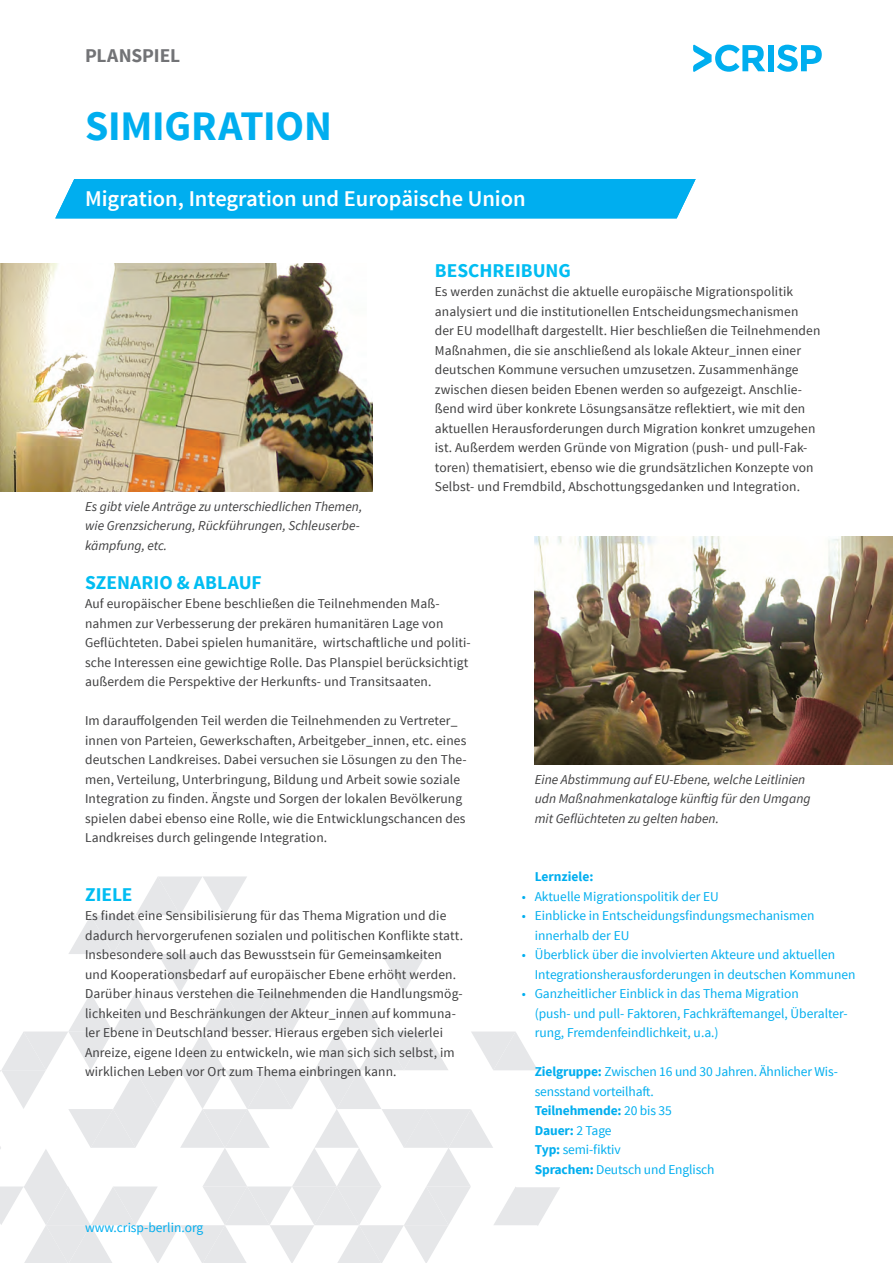
<style>
.page{position:relative;width:893px;height:1263px;background:#fff}
.page>*{position:absolute;margin:0;border:0;box-sizing:border-box;transform-origin:0 0}
.t1{font:700 42px "Source Sans Pro";letter-spacing:-.005em;color:#00aeef}
.t2{font:600 22.5px "Source Sans Pro";color:#fff}
.t3{font:700 19.5px "Source Sans Pro";color:#01bdf2}
.t4{font:700 19.5px "Source Sans Pro";color:#727376}
.t5{font:13.5px/19.5px "Source Sans Pro";letter-spacing:.01em;color:#3e3e3f}
.t6{font:13.5px/19.5px "Source Sans Pro";color:#00aeef}
.t7{font:italic 13.5px/19.5px "Source Sans Pro";color:#3e3e3f}
.t8{font:700 13.5px "Source Sans Pro";color:#00aeef}
.s1{font-weight:700}
</style>
<div class="page">
<svg style="left:0;top:876px;width:560px;height:387px"></svg>
<div style="left:768px;top:45px;width:6px;height:26px;background:#00aeef"></div>
<svg style="left:777px;top:45px;width:45px;height:27px"></svg>
<svg style="left:693px;top:44px;width:72px;height:28px"></svg>
<img style="left:0;top:264px;width:372px;height:227px">
<img style="left:535px;top:537px;width:358px;height:227px">
<div style="left:55px;top:179px;width:641px;height:39px;background:#00aeef"></div>
<h3 class="t4" style="left:85px;top:43px;width:97px">PLANSPIEL</h3>
<h1 class="t1" style="left:85px;top:99px;width:248px">SIMIGRATION</h1>
<h2 class="t2" style="left:85px;top:184px;width:442px">Migration, Integration und Europäische Union</h2>
<h2 class="t2" style="left:85px;top:184px;width:81px">Themen</h2>
<p class="t7" style="left:85px;top:496px;width:279px">Es gibt viele Anträge zu unterschiedlichen Themen, wie Grenzsicherung, Rückführungen, Schleuserbe&shy;kämpfung, etc.</p>
<h3 class="t3" style="left:435px;top:258px;width:138px">BESCHREIBUNG</h3>
<p class="t5" style="left:435px;top:282px;width:387px">Es werden zunächst die aktuelle europäische Migrationspolitik analysiert und die institutionellen Entscheidungsmechanismen der EU modellhaft dargestellt. Hier beschließen die Teilnehmenden Maßnahmen, die sie anschließend als lokale Akteur_innen einer deutschen Kommune versuchen umzusetzen. Zusammenhänge zwischen diesen beiden Ebenen werden so aufgezeigt. Anschlie&shy;ßend wird über konkrete Lösungsansätze reflektiert, wie mit den aktuellen Herausforderungen durch Migration konkret umzugehen ist. Außerdem werden Gründe von Migration (push- und pull-Fak&shy;toren) thematisiert, ebenso wie die grundsätzlichen Konzepte von Selbst- und Fremdbild, Abschottungsgedanken und Integration.</p>
<h3 class="t3" style="left:85px;top:570px;width:178px">SZENARIO &amp; ABLAUF</h3>
<p class="t5" style="left:85px;top:594px;width:387px">Auf europäischer Ebene beschließen die Teilnehmenden Maß&shy;nahmen zur Verbesserung der prekären humanitären Lage von Geflüchteten. Dabei spielen humanitäre, wirtschaftliche und politi&shy;sche Interessen eine gewichtige Rolle. Das Planspiel berücksichtigt außerdem die Perspektive der Herkunfts- und Transitsaaten.</p>
<p class="t5" style="left:85px;top:711px;width:383px">Im darauffolgenden Teil werden die Teilnehmenden zu Vertreter_ innen von Parteien, Gewerkschaften, Arbeitgeber_innen, etc. eines deutschen Landkreises. Dabei versuchen sie Lösungen zu den The&shy;men, Verteilung, Unterbringung, Bildung und Arbeit sowie soziale Integration zu finden. Ängste und Sorgen der lokalen Bevölkerung spielen dabei ebenso eine Rolle, wie die Entwicklungschancen des Landkreises durch gelingende Integration.</p>
<h3 class="t3" style="left:85px;top:882px;width:49px">ZIELE</h3>
<p class="t5" style="left:85px;top:906px;width:380px">Es findet eine Sensibilisierung für das Thema Migration und die dadurch hervorgerufenen sozialen und politischen Konflikte statt.<br>Insbesondere soll auch das Bewusstsein für Gemeinsamkeiten und Kooperationsbedarf auf europäischer Ebene erhöht werden.<br>Darüber hinaus verstehen die Teilnehmenden die Handlungsmög&shy;lichkeiten und Beschränkungen der Akteur_innen auf kommuna&shy;ler Ebene in Deutschland besser. Hieraus ergeben sich vielerlei Anreize, eigene Ideen zu entwickeln, wie man sich sich selbst, im wirklichen Leben vor Ort zum Thema einbringen kann.</p>
<p class="t6" style="left:85px;top:1218px;width:120px">www.crisp-berlin.org</p>
<p class="t7" style="left:535px;top:769px;width:277px">Eine Abstimmung auf EU-Ebene, welche Leitlinien udn Maßnahmenkataloge künftig für den Umgang mit Geflüchteten zu gelten haben.</p>
<p class="t8" style="left:535px;top:868px;width:60px">Lernziele:</p>
<p class="t6" style="left:522px;top:886px;width:198px">• Aktuelle Migrationspolitik der EU</p>
<p class="t6" style="left:535px;top:906px;width:281px;text-indent:-13px">• Einblicke in Entscheidungsfindungsmechanismen innerhalb der EU</p>
<p class="t6" style="left:535px;top:945px;width:322px;text-indent:-13px">• Überblick über die involvierten Akteure und aktuellen<br>Integrationsherausforderungen in deutschen Kommunen</p>
<p class="t6" style="left:535px;top:984px;width:315px;text-indent:-13px">• Ganzheitlicher Einblick in das Thema Migration<br>(push- und pull- Faktoren, Fachkräftemangel, Überalter&shy;rung, Fremdenfeindlichkeit, u.a.)</p>
<p class="t6" style="left:535px;top:1062px;width:305px"><span class="s1">Zielgruppe:</span> Zwischen 16 und 30 Jahren. Ähnlicher Wis&shy;sensstand vorteilhaft.<br><span class="s1">Teilnehmende:</span> 20 bis 35<br><span class="s1">Dauer:</span> 2 Tage<br><span class="s1">Typ:</span> semi-fiktiv<br><span class="s1">Sprachen:</span> Deutsch und Englisch</p>
</div>
